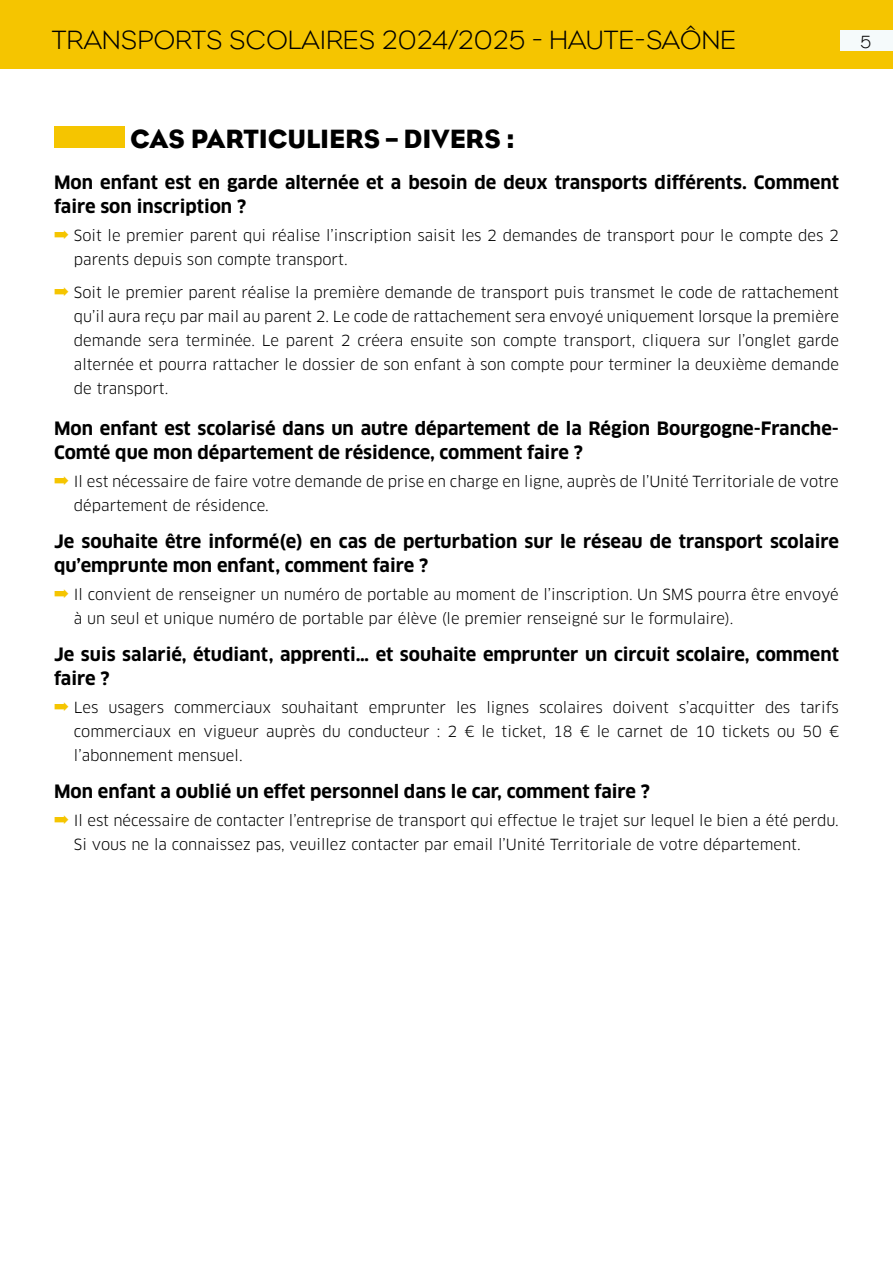
<style>
.page{position:relative;width:893px;height:1263px;background:#fff}
.page>*{position:absolute;margin:0;border:0;box-sizing:border-box;transform-origin:0 0}
.t1{font:300 27px "Eagle";letter-spacing:.01em;color:#000}
.t2{font:27px "Eagle";color:#000}
.t3{font:700 18px/24px "Clan Pro";color:#000}
.t4{font:300 18px "Eagle";color:#000}
.t5{font:500 16.5px "Clan Pro";color:#000}
.t6{font:15px/24px "Clan Pro";color:#000}
.s1{color:#f5c500}
</style>
<div class="page">
<div style="left:54px;top:126px;width:70px;height:22px;background:#f5c500"></div>
<div style="left:0;top:0;width:893px;height:68px;background:#f5c500"></div>
<div style="left:841px;top:30px;width:52px;height:21px;background:#f5fafb"></div>
<h1 class="t1" style="left:435px;top:21px;width:306px">2/2023 - HAUTE-SAÔNE</h1>
<p class="t5" style="left:861px;top:29px;width:12px">5</p>
<h1 class="t1" style="left:52px;top:23px;width:685px">TRANSPORTS SCOLAIRES 2024/2025 - HAUTE-SAÔNE</h1>
<p class="t4" style="left:860px;top:30px;width:12px">5</p>
<h1 class="t2" style="left:130px;top:123px;width:386px">CAS PARTICULIERS – DIVERS :</h1>
<p class="t3" style="left:54px;top:170px;width:786px">Mon enfant est en garde alternée et a besoin de deux transports différents. Comment faire son inscription ?</p>
<p class="t6" style="left:74px;top:224px;width:767px;text-indent:-20px"><span class="s1">➡</span> Soit le premier parent qui réalise l’inscription saisit les 2 demandes de transport pour le compte des 2 parents depuis son compte transport.</p>
<p class="t6" style="left:74px;top:280px;width:767px;text-align:justify;text-indent:-20px"><span class="s1">➡</span> Soit le premier parent réalise la première demande de transport puis transmet le code de rattachement qu’il aura reçu par mail au parent 2. Le code de rattachement sera envoyé uniquement lorsque la première demande sera terminée. Le parent 2 créera ensuite son compte transport, cliquera sur l’onglet garde alternée et pourra rattacher le dossier de son enfant à son compte pour terminer la deuxième demande de transport.</p>
<p class="t3" style="left:54px;top:416px;width:786px">Mon enfant est scolarisé dans un autre département de la Région Bourgogne-Franche-<br>Comté que mon département de résidence, comment faire ?</p>
<p class="t6" style="left:74px;top:469px;width:766px;text-indent:-20px"><span class="s1">➡</span> Il est nécessaire de faire votre demande de prise en charge en ligne, auprès de l’Unité Territoriale de votre département de résidence.</p>
<p class="t3" style="left:54px;top:529px;width:786px">Je souhaite être informé(e) en cas de perturbation sur le réseau de transport scolaire qu’emprunte mon enfant, comment faire ?</p>
<p class="t6" style="left:74px;top:582px;width:766px;text-indent:-20px"><span class="s1">➡</span> Il convient de renseigner un numéro de portable au moment de l’inscription. Un SMS pourra être envoyé à un seul et unique numéro de portable par élève (le premier renseigné sur le formulaire).</p>
<p class="t3" style="left:54px;top:642px;width:786px">Je suis salarié, étudiant, apprenti… et souhaite emprunter un circuit scolaire, comment faire ?</p>
<p class="t6" style="left:74px;top:695px;width:767px;text-align:justify;text-indent:-20px"><span class="s1">➡</span> Les usagers commerciaux souhaitant emprunter les lignes scolaires doivent s’acquitter des tarifs commerciaux en vigueur auprès du conducteur : 2 € le ticket, 18 € le carnet de 10 tickets ou 50 € l’abonnement mensuel.</p>
<p class="t3" style="left:54px;top:779px;width:597px">Mon enfant a oublié un effet personnel dans le car, comment faire ?</p>
<p class="t6" style="left:74px;top:808px;width:766px;text-indent:-20px"><span class="s1">➡</span> Il est nécessaire de contacter l’entreprise de transport qui effectue le trajet sur lequel le bien a été perdu.<br>Si vous ne la connaissez pas, veuillez contacter par email l’Unité Territoriale de votre département.</p>
</div>
